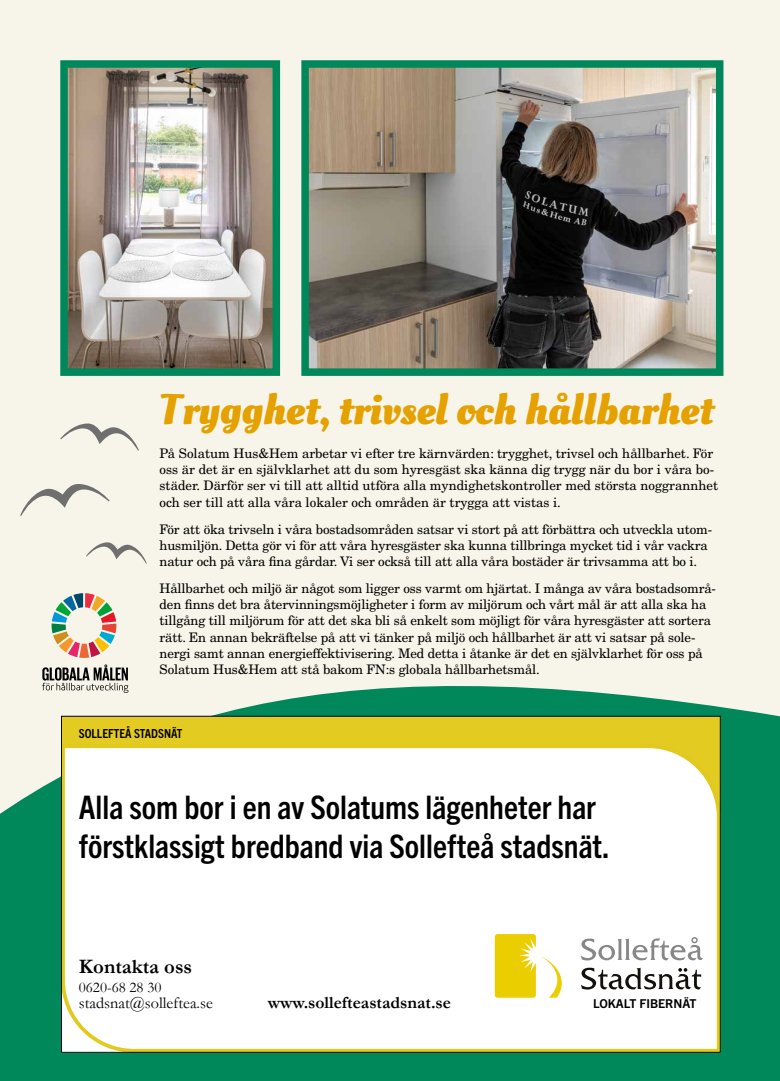
<style>
.page{position:relative;width:780px;height:1081px;background:#f7f5e9}
.page>*{position:absolute;margin:0;border:0;box-sizing:border-box;transform-origin:0 0}
.t1{font:700 42.5px "Oleo Script";color:#e5a100}
.t2{font:700 condensed 32.5px/39px "Trade Gothic Next LT Pro";color:#000}
.t3{font:700 20.62px "Garamond";color:#000}
.t4{font:700 17.5px "Garamond";color:#000}
.t5{font:16.25px "Garamond";color:#000}
.t6{font:15px "Garamond";color:#000}
.t7{font:13.12px/16.2px "New Century Schlbk LT Std";letter-spacing:-.01em;color:#000}
.t8{font:700 condensed 12.5px "Trade Gothic Next LT Pro";color:#000}
.t9{font:700 12.25px "Trade Gothic Next LT Pro";color:#000}
</style>
<div class="page">
<svg style="left:0;top:685px;width:780px;height:396px;fill:#00885b"></svg>
<div style="left:61px;top:716px;width:659px;height:95px;background:#e4cb22"></div>
<div style="left:63px;top:748px;width:655px;height:302px;background:#fff"></div>
<svg style="left:495px;top:934px;width:66px;height:63px;background:#f2e163"></svg>
<svg style="left:581px;top:937px;width:121px;height:23px;background:#dadada"></svg>
<svg style="left:581px;top:967px;width:120px;height:22px;background:#b7b6b5"></svg>
<img style="left:310px;top:69px;width:404px;height:298px">
<div style="left:301px;top:60px;width:422px;height:316px;border:8px solid #00885b"></div>
<img style="left:69px;top:69px;width:202px;height:298px">
<div style="left:60px;top:60px;width:220px;height:316px;border:8px solid #00885b"></div>
<svg style="left:60px;top:423px;width:79px;height:27px"></svg>
<svg style="left:20px;top:484px;width:90px;height:32px"></svg>
<svg style="left:86px;top:542px;width:61px;height:21px"></svg>
<svg style="left:52px;top:593px;width:64px;height:65px"></svg>
<svg style="left:42px;top:664px;width:86px;height:29px"></svg>
<h1 class="t1" style="left:159px;top:384px;width:555px">Trygghet, trivsel och hållbarhet</h1>
<p class="t7" style="left:159px;top:445px;width:560px">På Solatum Hus&amp;Hem arbetar vi efter tre kärnvärden: trygghet, trivsel och hållbarhet. För oss är det är en självklarhet att du som hyresgäst ska känna dig trygg när du bor i våra bo&shy;städer. Därför ser vi till att alltid utföra alla myndighetskontroller med största noggrannhet och ser till att alla våra lokaler och områden är trygga att vistas i.</p>
<p class="t7" style="left:159px;top:521px;width:554px">För att öka trivseln i våra bostadsområden satsar vi stort på att förbättra och utveckla utom&shy;husmiljön. Detta gör vi för att våra hyresgäster ska kunna tillbringa mycket tid i vår vackra natur och på våra fina gårdar. Vi ser också till att alla våra bostäder är trivsamma att bo i.</p>
<p class="t7" style="left:159px;top:580px;width:558px">Hållbarhet och miljö är något som ligger oss varmt om hjärtat. I många av våra bostadsområ&shy;den finns det bra återvinningsmöjligheter i form av miljörum och vårt mål är att alla ska ha tillgång till miljörum för att det ska bli så enkelt som möjligt för våra hyresgäster att sortera rätt. En annan bekräftelse på att vi tänker på miljö och hållbarhet är att vi satsar på sole&shy;nergi samt annan energieffektivisering. Med detta i åtanke är det en självklarhet för oss på Solatum Hus&amp;Hem att stå bakom FN:s globala hållbarhetsmål.</p>
<p class="t8" style="left:79px;top:725px;width:105px">SOLLEFTEÅ STADSNÄT</p>
<h2 class="t2" style="left:79px;top:785px;width:532px">Alla som bor i en av Solatums lägenheter har förstklassigt bredband via Sollefteå stadsnät.</h2>
<h3 class="t3" style="left:79px;top:952px;width:115px">Kontakta oss</h3>
<p class="t6" style="left:79px;top:977px;width:84px">0620-68 28 30</p>
<h3 class="t4" style="left:268px;top:991px;width:185px">www.sollefteastadsnat.se</h3>
<p class="t5" style="left:79px;top:992px;width:135px">stadsnat@solleftea.se</p>
<p class="t9" style="left:593px;top:995px;width:105px">LOKALT FIBERNÄT</p>
</div>
